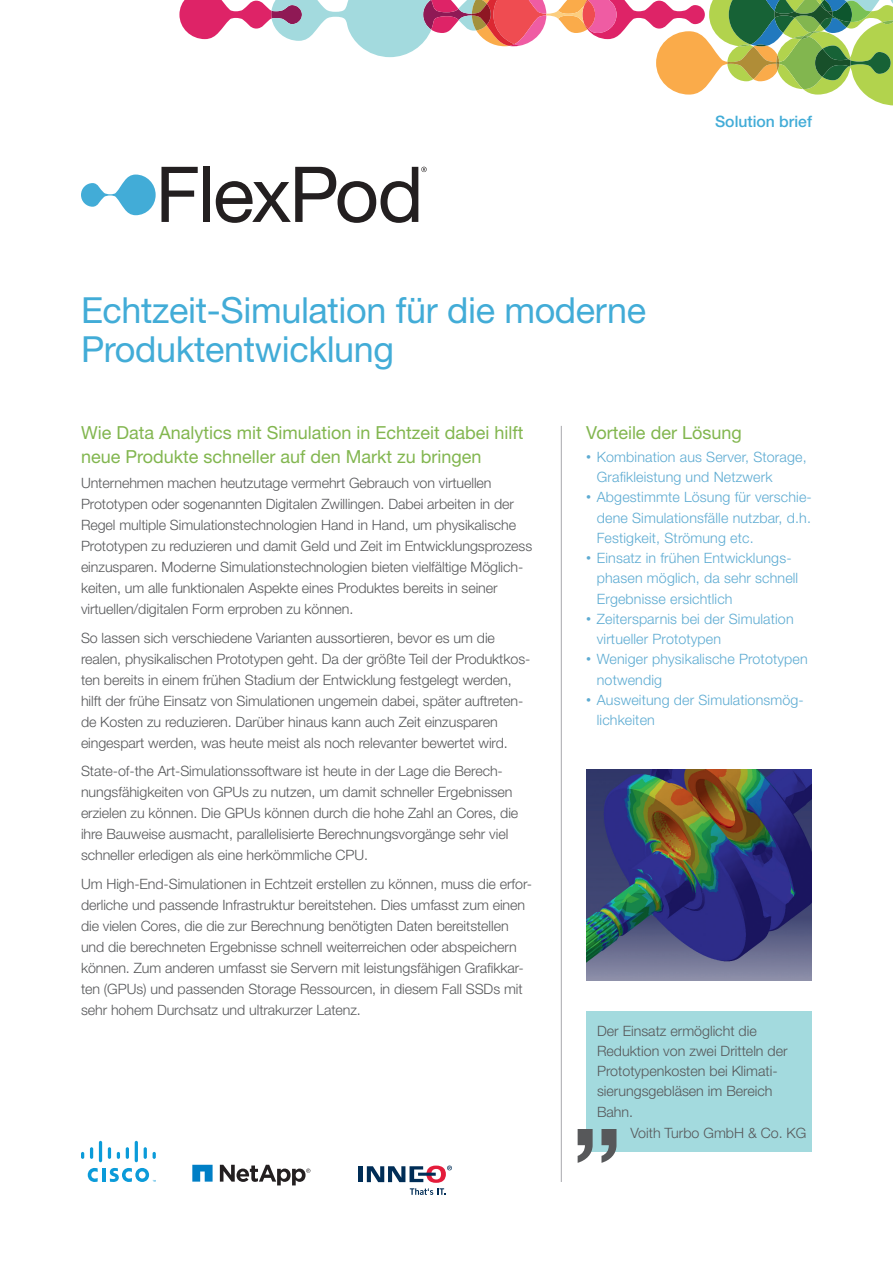
<style>
.page{position:relative;width:893px;height:1263px;background:#fff}
.page>*{position:absolute;margin:0;border:0;box-sizing:border-box;transform-origin:0 0}
.t1{font:36px/39px "Helvetica Neue LT Std";letter-spacing:-.01em;color:#42acd7}
.Head1{font:18px/24px "Helvetica Neue LT Std";color:#82b64f}
.t2{font:500 15.75px "Helvetica Neue LT Std";color:#42acd7}
.Head1-2{font:300 14.25px/21px "Helvetica Neue LT Std";letter-spacing:-.005em;color:#57585a}
.t3{font:300 14.25px/20.2px "Helvetica Neue LT Std";letter-spacing:.01em;color:#5dabd2}
.Body_Copy{font:300 14.25px/20.2px "Helvetica Neue LT Std";color:#57585a}
.s1{font-family:"Arial";font-weight:400}
</style>
<div class="page">
<svg style="left:179px;top:0;width:714px;height:105px"></svg>
<hr style="left:561px;top:426px;width:1px;height:756px;background:#a8a9ad">
<hr style="left:102px;top:1168px;width:3px;height:14px;background:#0b9bd9">
<svg style="left:88px;top:1168px;width:10px;height:14px"></svg>
<svg style="left:81px;top:1152px;width:3px;height:7px"></svg>
<svg style="left:90px;top:1147px;width:3px;height:12px"></svg>
<hr style="left:99px;top:1141px;width:3px;height:21px;background:#0b9bd9;border-radius:2px">
<svg style="left:108px;top:1147px;width:3px;height:12px"></svg>
<svg style="left:117px;top:1152px;width:3px;height:7px"></svg>
<svg style="left:126px;top:1147px;width:3px;height:12px"></svg>
<hr style="left:135px;top:1141px;width:3px;height:21px;background:#0b9bd9;border-radius:2px">
<svg style="left:144px;top:1147px;width:3px;height:12px"></svg>
<svg style="left:153px;top:1152px;width:3px;height:7px"></svg>
<svg style="left:110px;top:1168px;width:46px;height:14px"></svg>
<svg style="left:192px;top:1165px;width:21px;height:16px"></svg>
<svg style="left:220px;top:1165px;width:90px;height:20px"></svg>
<svg style="left:81px;top:167px;width:117px;height:55px"></svg>
<div style="left:203px;top:167px;width:6px;height:55px;background:#231f20"></div>
<svg style="left:216px;top:167px;width:211px;height:56px"></svg>
<hr style="left:359px;top:1166px;width:4px;height:16px;background:#002d56">
<svg style="left:367px;top:1165px;width:85px;height:30px"></svg>
<img style="left:586px;top:770px;width:226px;height:210px">
<div style="left:586px;top:1012px;width:226px;height:140px;background:#a3dade"></div>
<svg style="left:578px;top:1129px;width:38px;height:34px"></svg>
<p class="t1" style="left:81px;top:290px;width:567px">Echtzeit-Simulation für die moderne<br>Produktentwicklung</p>
<p class="t2" style="left:715px;top:112px;width:98px">Solution brief</p>
<p class="Head1" style="left:81px;top:420px;width:444px">Wie Data Analytics mit Simulation in Echtzeit dabei hilft neue Produkte schneller auf den Markt zu bringen</p>
<p class="Head1-2" style="left:81px;top:472px;width:453px">Unternehmen machen heutzutage vermehrt Gebrauch von virtuellen Prototypen oder sogenannten Digitalen Zwillingen. Dabei arbeiten in der Regel multiple Simulationstechnologien Hand in Hand, um physikalische Prototypen zu reduzieren und damit Geld und Zeit im Entwicklungsprozess einzusparen. Moderne Simulationstechnologien bieten vielfältige Möglich&shy;keiten, um alle funktionalen Aspekte eines Produktes bereits in seiner virtuellen/digitalen Form erproben zu können.</p>
<p class="Head1-2" style="left:81px;top:627px;width:451px">So lassen sich verschiedene Varianten aussortieren, bevor es um die realen, physikalischen Prototypen geht. Da der größte Teil der Produktkos&shy;ten bereits in einem frühen Stadium der Entwicklung festgelegt werden, hilft der frühe Einsatz von Simulationen ungemein dabei, später auftreten&shy;de Kosten zu reduzieren. Darüber hinaus kann auch Zeit einzusparen eingespart werden, was heute meist als noch relevanter bewertet wird.</p>
<p class="Head1-2" style="left:81px;top:760px;width:439px">State-of-the Art-Simulationssoftware ist heute in der Lage die Berech&shy;nungsfähigkeiten von GPUs zu nutzen, um damit schneller Ergebnissen erzielen zu können. Die GPUs können durch die hohe Zahl an Cores, die ihre Bauweise ausmacht, parallelisierte Berechnungsvorgänge sehr viel schneller erledigen als eine herkömmliche CPU.</p>
<p class="Head1-2" style="left:81px;top:873px;width:452px">Um High-End-Simulationen in Echtzeit erstellen zu können, muss die erfor&shy;derliche und passende Infrastruktur bereitstehen. Dies umfasst zum einen die vielen Cores, die die zur Berechnung benötigten Daten bereitstellen und die berechneten Ergebnisse schnell weiterreichen oder abspeichern können. Zum anderen umfasst sie Servern mit leistungsfähigen Grafikkar&shy;ten (GPUs) und passenden Storage Ressourcen, in diesem Fall SSDs mit sehr hohem Durchsatz und ultrakurzer Latenz.</p>
<p class="Head1" style="left:586px;top:420px;width:157px">Vorteile der Lösung</p>
<p class="t3" style="left:597px;top:446px;width:211px;text-indent:-11px"><span class="s1">•</span> Kombination aus Server, Storage,<br>Grafikleistung und Netzwerk</p>
<p class="t3" style="left:597px;top:487px;width:217px;text-align:justify;text-indent:-11px"><span class="s1">•</span> Abgestimmte Lösung für verschie&shy;dene Simulationsfälle nutzbar, d.h.<br>Festigkeit, Strömung etc.</p>
<p class="t3" style="left:597px;top:548px;width:203px;text-indent:-11px"><span class="s1">•</span> Einsatz in frühen Entwicklungs&shy;phasen möglich, da sehr schnell<br>Ergebnisse ersichtlich</p>
<p class="t3" style="left:597px;top:608px;width:198px;text-indent:-11px"><span class="s1">•</span> Zeitersparnis bei der Simulation virtueller Prototypen</p>
<p class="t3" style="left:597px;top:649px;width:212px;text-indent:-11px"><span class="s1">•</span> Weniger physikalische Prototypen notwendig</p>
<p class="t3" style="left:597px;top:689px;width:209px;text-indent:-11px"><span class="s1">•</span> Ausweitung der Simulationsmög&shy;lichkeiten</p>
<p class="Body_Copy" style="left:597px;top:1020px;width:192px">Der Einsatz ermöglicht die<br>Reduktion von zwei Dritteln der<br>Prototypenkosten bei Klimati&shy;sierungsgebläsen im Bereich<br>Bahn.</p>
<p class="Body_Copy" style="left:631px;top:1123px;width:177px">Voith Turbo GmbH &amp; Co. KG</p>
</div>
